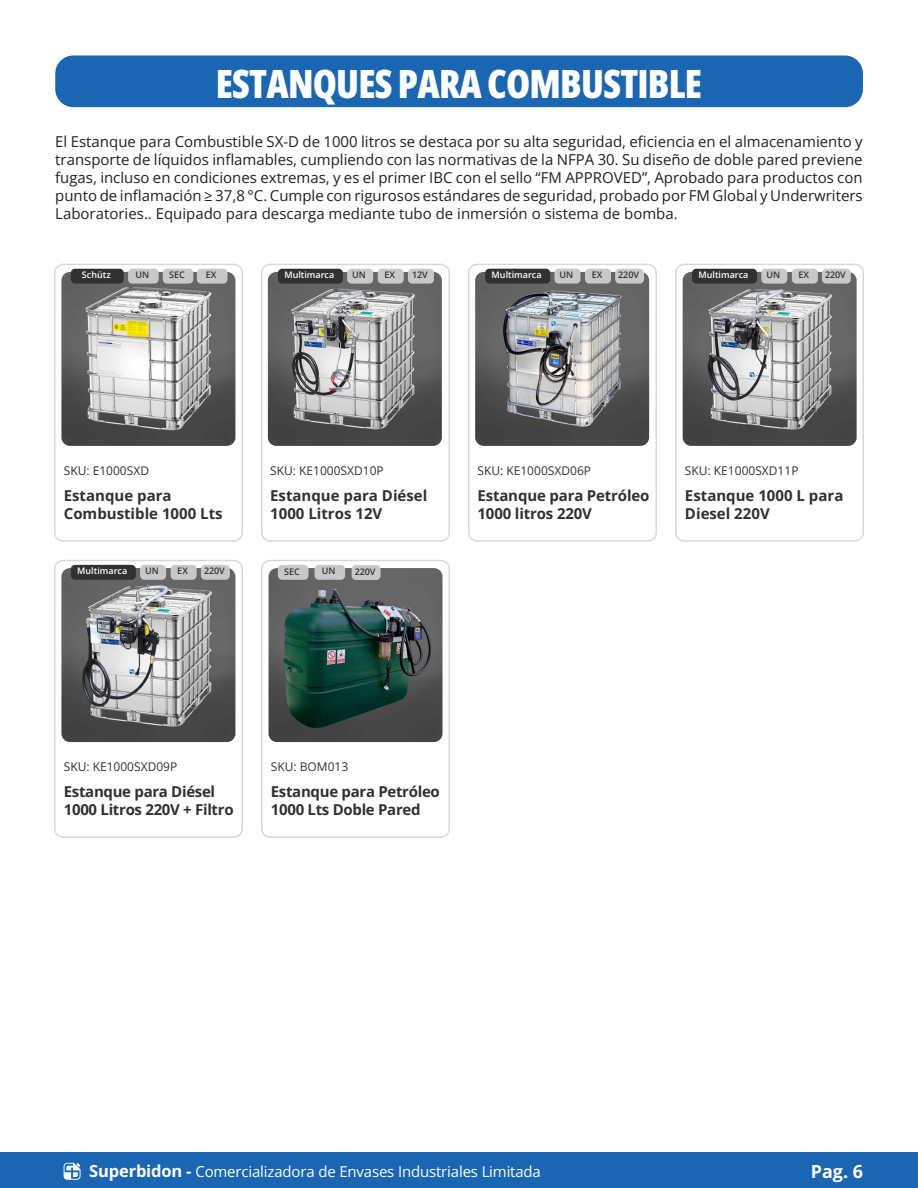
<style>
.page{position:relative;width:918px;height:1188px;background:#fff}
.page>*{position:absolute;margin:0;border:0;box-sizing:border-box;transform-origin:0 0}
.t1{font:800 39px "Open Sans Condensed";letter-spacing:-.02em;color:#fff}
.t2{font:700 18px "Open Sans";color:#fff}
.t3{font:15px/18px "Open Sans";color:#231f20;text-align:justify}
.t4{font:700 15px/18px "Open Sans";letter-spacing:-.01em;color:#323131}
.t5{font:15px "Open Sans";letter-spacing:-.01em;color:#fff}
.t6{font:12px "Open Sans";color:#323131}
.t7{font:600 9px "Open Sans";color:#323131}
.t8{font:600 9px "Open Sans";color:#fff}
.s1{font-weight:700;font-size:16.5px}
</style>
<div class="page">
<div style="left:54px;top:560px;width:189px;height:278px;border:2px solid #393d3f;border-radius:9px"></div>
<div style="left:0;top:1153px;width:918px;height:35px;background:#1a66b2"></div>
<svg style="left:64px;top:1163px;width:16px;height:17px"></svg>
<div style="left:55px;top:55px;width:808px;height:52px;background:#1a66b2;border-radius:18px"></div>
<div style="left:54px;top:264px;width:189px;height:278px;border:2px solid #393d3f;border-radius:9px"></div>
<div style="left:261px;top:264px;width:189px;height:278px;border:2px solid #393d3f;border-radius:9px"></div>
<div style="left:468px;top:264px;width:189px;height:278px;border:2px solid #393d3f;border-radius:9px"></div>
<div style="left:675px;top:264px;width:189px;height:278px;border:2px solid #393d3f;border-radius:9px"></div>
<img style="left:61px;top:272px;width:174px;height:174px">
<img style="left:61px;top:568px;width:174px;height:174px">
<img style="left:268px;top:272px;width:174px;height:174px">
<img style="left:475px;top:272px;width:174px;height:174px">
<img style="left:683px;top:272px;width:174px;height:174px">
<div style="left:261px;top:560px;width:189px;height:278px;border:2px solid #393d3f;border-radius:9px"></div>
<img style="left:269px;top:568px;width:174px;height:174px">
<div style="left:71px;top:269px;width:53px;height:15px;background:#323131;border-radius:4px"></div>
<div style="left:71px;top:565px;width:65px;height:15px;background:#323131;border-radius:4px"></div>
<div style="left:278px;top:269px;width:65px;height:15px;background:#323131;border-radius:4px"></div>
<div style="left:485px;top:269px;width:65px;height:15px;background:#323131;border-radius:4px"></div>
<div style="left:692px;top:269px;width:65px;height:15px;background:#323131;border-radius:4px"></div>
<div style="left:128px;top:269px;width:31px;height:15px;background:#cac8c7;border-radius:4px"></div>
<div style="left:163px;top:269px;width:30px;height:15px;background:#cac8c7;border-radius:4px"></div>
<div style="left:278px;top:565px;width:30px;height:15px;background:#cac8c7;border-radius:4px"></div>
<div style="left:197px;top:269px;width:30px;height:15px;background:#cac8c7;border-radius:4px"></div>
<div style="left:171px;top:565px;width:26px;height:15px;background:#cac8c7;border-radius:4px"></div>
<div style="left:378px;top:269px;width:26px;height:15px;background:#cac8c7;border-radius:4px"></div>
<div style="left:585px;top:269px;width:26px;height:15px;background:#cac8c7;border-radius:4px"></div>
<div style="left:792px;top:269px;width:26px;height:15px;background:#cac8c7;border-radius:4px"></div>
<div style="left:201px;top:565px;width:29px;height:15px;background:#cac8c7;border-radius:4px"></div>
<div style="left:352px;top:565px;width:29px;height:15px;background:#cac8c7;border-radius:4px"></div>
<div style="left:615px;top:269px;width:29px;height:15px;background:#cac8c7;border-radius:4px"></div>
<div style="left:822px;top:269px;width:29px;height:15px;background:#cac8c7;border-radius:4px"></div>
<div style="left:408px;top:269px;width:26px;height:15px;background:#cac8c7;border-radius:4px"></div>
<div style="left:140px;top:565px;width:26px;height:15px;background:#cac8c7;border-radius:4px"></div>
<div style="left:347px;top:269px;width:26px;height:15px;background:#cac8c7;border-radius:4px"></div>
<div style="left:554px;top:269px;width:26px;height:15px;background:#cac8c7;border-radius:4px"></div>
<div style="left:761px;top:269px;width:26px;height:15px;background:#cac8c7;border-radius:4px"></div>
<div style="left:315px;top:565px;width:30px;height:15px;background:#cac8c7;border-radius:4px"></div>
<p class="t1" style="left:216px;top:54px;width:488px">ESTANQUES PARA COMBUSTIBLE</p>
<p class="t3" style="left:55px;top:133px;width:809px">El Estanque para Combustible SX-D de 1000 litros se destaca por su alta seguridad, eficiencia en el almacenamiento y transporte de líquidos inflamables, cumpliendo con las normativas de la NFPA 30. Su diseño de doble pared previene fugas, incluso en condiciones extremas, y es el primer IBC con el sello “FM APPROVED”, Aprobado para productos con punto de inflamación ≥ 37,8 °C. Cumple con rigurosos estándares de seguridad, probado por FM Global y Underwriters Laboratories.. Equipado para descarga mediante tubo de inmersión o sistema de bomba.</p>
<p class="t8" style="left:82px;top:269px;width:30px">Schütz</p>
<p class="t7" style="left:135px;top:269px;width:15px">UN</p>
<p class="t7" style="left:169px;top:269px;width:17px">SEC</p>
<p class="t8" style="left:284px;top:269px;width:51px">Multimarca</p>
<p class="t8" style="left:492px;top:269px;width:51px">Multimarca</p>
<p class="t8" style="left:699px;top:269px;width:51px">Multimarca</p>
<p class="t7" style="left:412px;top:269px;width:17px">12V</p>
<p class="t7" style="left:618px;top:269px;width:22px">220V</p>
<p class="t7" style="left:825px;top:269px;width:22px">220V</p>
<p class="t7" style="left:352px;top:269px;width:15px">UN</p>
<p class="t7" style="left:560px;top:269px;width:15px">UN</p>
<p class="t7" style="left:766px;top:269px;width:15px">UN</p>
<p class="t7" style="left:384px;top:269px;width:12px">EX</p>
<p class="t7" style="left:592px;top:269px;width:12px">EX</p>
<p class="t7" style="left:799px;top:269px;width:12px">EX</p>
<p class="t7" style="left:206px;top:269px;width:12px">EX</p>
<p class="t6" style="left:64px;top:462px;width:87px">SKU: E1000SXD</p>
<p class="t4" style="left:64px;top:486px;width:160px">Estanque para<br>Combustible 1000 Lts</p>
<p class="t6" style="left:270px;top:462px;width:115px">SKU: KE1000SXD10P</p>
<p class="t6" style="left:477px;top:462px;width:115px">SKU: KE1000SXD06P</p>
<p class="t6" style="left:685px;top:462px;width:115px">SKU: KE1000SXD11P</p>
<p class="t4" style="left:270px;top:486px;width:159px">Estanque para Diésel<br>1000 Litros 12V</p>
<p class="t4" style="left:477px;top:486px;width:173px">Estanque para Petróleo<br>1000 litros 220V</p>
<p class="t4" style="left:685px;top:486px;width:160px">Estanque 1000 L para<br>Diesel 220V</p>
<p class="t8" style="left:77px;top:565px;width:51px">Multimarca</p>
<p class="t7" style="left:145px;top:565px;width:15px">UN</p>
<p class="t7" style="left:177px;top:565px;width:12px">EX</p>
<p class="t7" style="left:204px;top:565px;width:22px">220V</p>
<p class="t7" style="left:355px;top:565px;width:22px">220V</p>
<p class="t7" style="left:284px;top:565px;width:17px">SEC</p>
<p class="t7" style="left:322px;top:565px;width:15px">UN</p>
<p class="t6" style="left:64px;top:759px;width:115px">SKU: KE1000SXD09P</p>
<p class="t4" style="left:64px;top:782px;width:171px">Estanque para Diésel<br>1000 Litros 220V + Filtro</p>
<p class="t6" style="left:271px;top:759px;width:79px">SKU: BOM013</p>
<p class="t4" style="left:271px;top:782px;width:171px">Estanque para Petróleo<br>1000 Lts Doble Pared</p>
<p class="t5" style="left:89px;top:1161px;width:453px"><span class="s1">Superbidon -</span> Comercializadora de Envases Industriales Limitada</p>
<p class="t2" style="left:811px;top:1159px;width:54px">Pag. 6</p>
</div>
